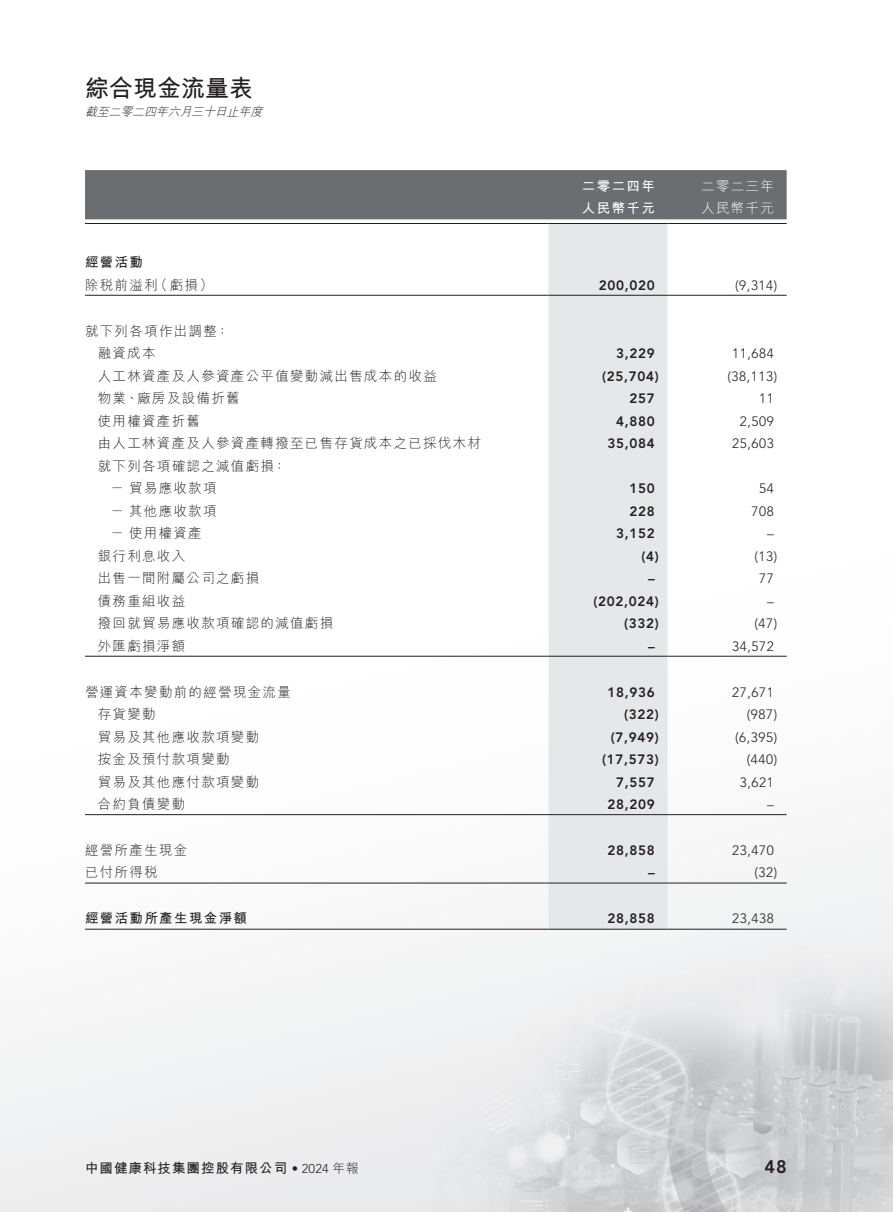
<style>
.page{position:relative;width:893px;height:1212px;background:#fff}
.page>*{position:absolute;margin:0;border:0;box-sizing:border-box;transform-origin:0 0}
.t1{font:700 24px "M Hei HK";color:#231f20}
.t2{font:800 18px "Avenir LT Std";color:#231f20}
.t3{font:300 13.5px/22.5px "M Hei HK";letter-spacing:.095em;color:#231f20}
.t4{font:800 13.5px "Avenir LT Std";letter-spacing:.05em;color:#231f20}
.t5{font:300 13.5px "Avenir LT Std";letter-spacing:.045em;color:#231f20}
.t6{font:700 13.5px "M Hei HK";letter-spacing:.085em;color:#231f20}
.t7{font:700 13.5px "M Hei HK";letter-spacing:.1em;color:#fff}
.t8{font:300 13.5px "M Hei HK";letter-spacing:.095em;color:#fff}
.t9{font:italic 300 12px "M Hei HK";color:#231f20}
.s1{font-family:"Avenir LT Std";font-weight:300;font-size:12.75px}
.s2{font-weight:300;font-size:12.75px}
</style>
<div class="page">
<img style="left:0;top:219px;width:893px;height:993px">
<div style="left:85px;top:170px;width:702px;height:49px;background:#6c6d70"></div>
<div style="left:549px;top:224px;width:119px;height:705px;background:#e6e7e9"></div>
<hr style="left:85px;top:223px;width:464px;height:1px;background:#231f20">
<hr style="left:549px;top:223px;width:119px;height:1px;background:#231f20">
<hr style="left:668px;top:223px;width:119px;height:1px;background:#231f20">
<hr style="left:85px;top:295px;width:464px;height:1px;background:#231f20">
<hr style="left:549px;top:295px;width:119px;height:1px;background:#231f20">
<hr style="left:668px;top:295px;width:119px;height:1px;background:#231f20">
<hr style="left:85px;top:656px;width:464px;height:1px;background:#231f20">
<hr style="left:549px;top:656px;width:119px;height:1px;background:#231f20">
<hr style="left:668px;top:656px;width:119px;height:1px;background:#231f20">
<hr style="left:85px;top:814px;width:464px;height:1px;background:#231f20">
<hr style="left:549px;top:814px;width:119px;height:1px;background:#231f20">
<hr style="left:668px;top:814px;width:119px;height:1px;background:#231f20">
<hr style="left:85px;top:883px;width:464px;height:1px;background:#231f20">
<hr style="left:549px;top:883px;width:119px;height:1px;background:#231f20">
<hr style="left:668px;top:883px;width:119px;height:1px;background:#231f20">
<hr style="left:85px;top:929px;width:464px;height:1px;background:#231f20">
<hr style="left:549px;top:929px;width:119px;height:1px;background:#231f20">
<hr style="left:668px;top:929px;width:119px;height:1px;background:#231f20">
<h1 class="t1" style="left:85px;top:70px;width:169px">綜合現金流量表</h1>
<p class="t9" style="left:85px;top:106px;width:182px">截至二零二四年六月三十日止年度</p>
<p class="t7" style="left:582px;top:176px;width:74px">二零二四年</p>
<p class="t8" style="left:701px;top:179px;width:74px">二零二三年</p>
<p class="t7" style="left:582px;top:199px;width:74px">人民幣千元</p>
<p class="t8" style="left:701px;top:202px;width:74px">人民幣千元</p>
<p class="t6" style="left:85px;top:252px;width:60px">經營活動</p>
<p class="t3" style="left:85px;top:273px;width:129px">除稅前溢利（虧損）</p>
<p class="t4" style="left:599px;top:277px;width:57px">200,020</p>
<p class="t5" style="left:735px;top:277px;width:44px">(9,314)</p>
<p class="t3" style="left:98px;top:319px;width:133px;text-indent:-13px">就下列各項作出調整：融資成本</p>
<p class="t4" style="left:616px;top:345px;width:40px">3,229</p>
<p class="t5" style="left:732px;top:345px;width:43px">11,684</p>
<p class="t3" style="left:98px;top:364px;width:341px">人工林資產及人參資產公平值變動減出售成本的收益</p>
<p class="t4" style="left:602px;top:368px;width:58px">(25,704)</p>
<p class="t5" style="left:727px;top:368px;width:51px">(38,113)</p>
<p class="t3" style="left:98px;top:387px;width:143px">物業、廠房及設備折舊</p>
<p class="t4" style="left:629px;top:390px;width:27px">257</p>
<p class="t5" style="left:759px;top:390px;width:16px">11</p>
<p class="t3" style="left:98px;top:409px;width:104px">使用權資產折舊</p>
<p class="t4" style="left:616px;top:413px;width:40px">4,880</p>
<p class="t5" style="left:740px;top:413px;width:36px">2,509</p>
<p class="t3" style="left:98px;top:432px;width:385px">由人工林資產及人參資產轉撥至已售存貨成本之已採伐木材</p>
<p class="t4" style="left:607px;top:435px;width:49px">35,084</p>
<p class="t5" style="left:732px;top:435px;width:43px">25,603</p>
<p class="t3" style="left:111px;top:454px;width:177px;text-indent:-13px">就下列各項確認之減值虧損：－貿易應收款項</p>
<p class="t4" style="left:629px;top:480px;width:27px">150</p>
<p class="t5" style="left:759px;top:480px;width:16px">54</p>
<p class="t3" style="left:111px;top:499px;width:108px">－其他應收款項</p>
<p class="t4" style="left:629px;top:503px;width:27px">228</p>
<p class="t5" style="left:752px;top:503px;width:24px">708</p>
<p class="t3" style="left:111px;top:522px;width:93px">－使用權資產</p>
<p class="t4" style="left:616px;top:525px;width:40px">3,152</p>
<p class="t5" style="left:767px;top:525px;width:8px">–</p>
<p class="t3" style="left:98px;top:544px;width:89px">銀行利息收入</p>
<p class="t4" style="left:641px;top:548px;width:19px">(4)</p>
<p class="t5" style="left:754px;top:548px;width:24px">(13)</p>
<p class="t3" style="left:98px;top:567px;width:163px">出售一間附屬公司之虧損</p>
<p class="t4" style="left:648px;top:570px;width:8px">–</p>
<p class="t5" style="left:759px;top:570px;width:16px">77</p>
<p class="t3" style="left:98px;top:589px;width:89px">債務重組收益</p>
<p class="t4" style="left:593px;top:593px;width:67px">(202,024)</p>
<p class="t5" style="left:767px;top:593px;width:8px">–</p>
<p class="t3" style="left:98px;top:612px;width:237px">撥回就貿易應收款項確認的減值虧損</p>
<p class="t4" style="left:624px;top:615px;width:36px">(332)</p>
<p class="t5" style="left:754px;top:615px;width:24px">(47)</p>
<p class="t3" style="left:98px;top:634px;width:89px">外匯虧損淨額</p>
<p class="t4" style="left:648px;top:638px;width:8px">–</p>
<p class="t5" style="left:732px;top:638px;width:43px">34,572</p>
<p class="t3" style="left:85px;top:680px;width:207px">營運資本變動前的經營現金流量</p>
<p class="t4" style="left:608px;top:684px;width:49px">18,936</p>
<p class="t5" style="left:732px;top:684px;width:43px">27,671</p>
<p class="t3" style="left:98px;top:703px;width:59px">存貨變動</p>
<p class="t4" style="left:624px;top:706px;width:36px">(322)</p>
<p class="t5" style="left:747px;top:706px;width:32px">(987)</p>
<p class="t3" style="left:98px;top:725px;width:163px">貿易及其他應收款項變動</p>
<p class="t4" style="left:611px;top:729px;width:49px">(7,949)</p>
<p class="t5" style="left:735px;top:729px;width:44px">(6,395)</p>
<p class="t3" style="left:98px;top:748px;width:133px">按金及預付款項變動</p>
<p class="t4" style="left:602px;top:751px;width:58px">(17,573)</p>
<p class="t5" style="left:747px;top:751px;width:32px">(440)</p>
<p class="t3" style="left:98px;top:770px;width:163px">貿易及其他應付款項變動</p>
<p class="t4" style="left:616px;top:774px;width:40px">7,557</p>
<p class="t5" style="left:740px;top:774px;width:36px">3,621</p>
<p class="t3" style="left:98px;top:793px;width:89px">合約負債變動</p>
<p class="t4" style="left:607px;top:796px;width:49px">28,209</p>
<p class="t5" style="left:767px;top:796px;width:8px">–</p>
<p class="t3" style="left:85px;top:838px;width:104px">經營所產生現金</p>
<p class="t4" style="left:608px;top:842px;width:49px">28,858</p>
<p class="t5" style="left:732px;top:842px;width:43px">23,470</p>
<p class="t3" style="left:85px;top:861px;width:74px">已付所得稅</p>
<p class="t4" style="left:648px;top:865px;width:8px">–</p>
<p class="t5" style="left:754px;top:865px;width:24px">(32)</p>
<p class="t6" style="left:85px;top:908px;width:163px">經營活動所產生現金淨額</p>
<p class="t4" style="left:608px;top:911px;width:49px">28,858</p>
<p class="t5" style="left:732px;top:911px;width:43px">23,438</p>
<p class="t6" style="left:85px;top:1158px;width:275px">中國健康科技集團控股有限公司 <span class="s1">• 2024</span> <span class="s2">年報</span></p>
<h2 class="t2" style="left:764px;top:1156px;width:24px">48</h2>
</div>
